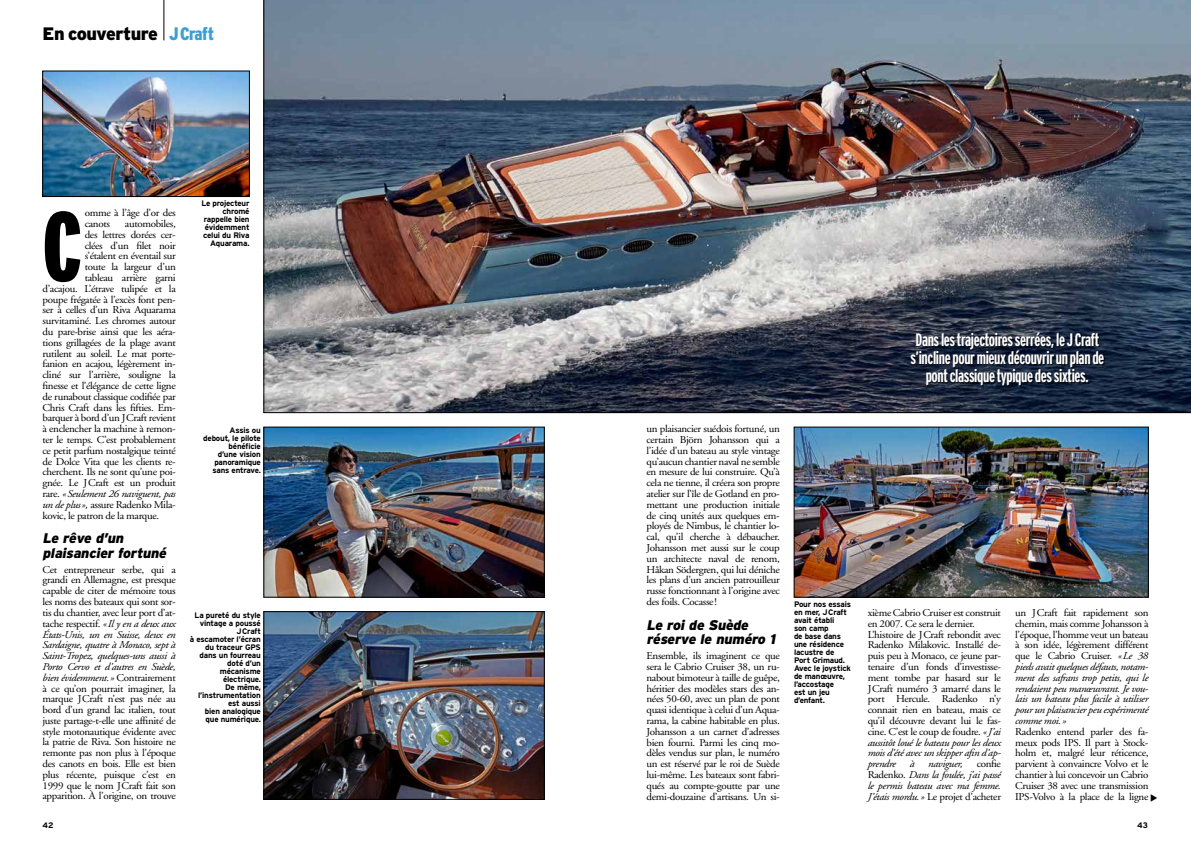
<style>
.page{position:relative;width:1191px;height:842px;background:#fff}
.page>*{position:absolute;margin:0;border:0;box-sizing:border-box;transform-origin:0 0}
.t1{font:900 extra-condensed 98.4px "Interstate";color:#000;scale:1.05 1}
.t2{font:700 extra-condensed 18px/18px "Interstate";letter-spacing:-.02em;color:#fff;text-align:center}
.t3{font:900 18px "Interstate";letter-spacing:-.03em;color:#000}
.t4{font:italic 900 14px/14px "Interstate";color:#000}
.t5{font:10.4px/10.8px "Adobe Garamond";letter-spacing:-.03em;color:#000;scale:1.05 1}
.t6{font:italic 10.4px/10.8px "Adobe Garamond";letter-spacing:-.03em;color:#000;text-align:justify;scale:1.05 1}
.t7{font:700 8px/8px "Interstate";letter-spacing:-.025em;color:#000;text-align:right}
.s1{font-stretch:condensed;color:#3c9fd4}
.s2{font-style:normal}
.s3{font-style:italic}
</style>
<div class="page">
<img style="left:264px;top:0;width:927px;height:413px">
<img style="left:266px;top:429px;width:276px;height:166px">
<div style="left:264px;top:427px;width:280px;height:170px;border:1px solid #000"></div>
<img style="left:266px;top:613px;width:276px;height:184px">
<div style="left:264px;top:611px;width:280px;height:188px;border:1px solid #000"></div>
<img style="left:45px;top:73px;width:202px;height:122px">
<div style="left:43px;top:71px;width:206px;height:126px;border:1px solid #000"></div>
<img style="left:796px;top:429px;width:350px;height:166px">
<div style="left:794px;top:427px;width:354px;height:170px;border:1px solid #000"></div>
<hr style="left:163px;top:0;width:1px;height:40px;background:#000">
<div style="left:911px;top:333px;width:194px;height:54px;background:#000;opacity:.75"></div>
<p class="t3" style="left:43px;top:23px;width:173px">En couverture <span class="s1">JCraft</span></p>
<p class="t7" style="left:201px;top:199px;width:50px">Le projecteur chromé rappelle bien évidemment celui du Riva<br>Aquarama.</p>
<p class="t1" style="left:43px;top:192px;width:40px">C</p>
<p class="t5" style="left:85px;top:208px;width:88px">omme à l’âge d’or des canots</p>
<p class="t5" style="left:125px;top:219px;width:50px">automobiles,</p>
<p class="t5" style="left:85px;top:229px;width:88px">des lettres dorées cer-</p>
<p class="t5" style="left:85px;top:240px;width:88px">clées d’un filet noir</p>
<p class="t5" style="left:85px;top:251px;width:88px">s’étalent en éventail sur</p>
<p class="t5" style="left:85px;top:262px;width:88px">toute la largeur d’un</p>
<p class="t5" style="left:85px;top:273px;width:88px">tableau arrière garni</p>
<p class="t5" style="left:43px;top:283px;width:128px">d’acajou. L’étrave tulipée et la</p>
<p class="t5" style="left:43px;top:294px;width:128px">poupe frégatée à l’excès font pen-</p>
<p class="t5" style="left:43px;top:305px;width:128px">ser à celles d’un Riva Aquarama</p>
<p class="t5" style="left:43px;top:316px;width:128px">survitaminé. Les chromes autour</p>
<p class="t5" style="left:43px;top:327px;width:128px">du pare-brise ainsi que les aéra-</p>
<p class="t5" style="left:43px;top:337px;width:128px">tions grillagées de la plage avant</p>
<p class="t5" style="left:43px;top:348px;width:128px">rutilent au soleil. Le mat porte-</p>
<p class="t5" style="left:43px;top:359px;width:128px">fanion en acajou, légèrement in-</p>
<p class="t5" style="left:43px;top:370px;width:128px">cliné sur l’arrière, souligne la</p>
<p class="t5" style="left:43px;top:381px;width:128px">finesse et l’élégance de cette ligne</p>
<p class="t5" style="left:43px;top:391px;width:128px">de runabout classique codifiée par</p>
<p class="t5" style="left:43px;top:402px;width:128px">Chris Craft dans les fifties. Em-</p>
<p class="t5" style="left:43px;top:413px;width:128px">barquer à bord d’un JCraft revient</p>
<p class="t5" style="left:43px;top:424px;width:128px">à enclencher la machine à remon-</p>
<p class="t5" style="left:43px;top:435px;width:128px">ter le temps. C’est probablement</p>
<p class="t5" style="left:43px;top:445px;width:128px">ce petit parfum nostalgique teinté</p>
<p class="t5" style="left:43px;top:456px;width:128px">de Dolce Vita que les clients re-</p>
<p class="t5" style="left:43px;top:467px;width:128px">cherchent. Ils ne sont qu’une poi-</p>
<p class="t5" style="left:43px;top:478px;width:128px">gnée. Le JCraft est un produit</p>
<p class="t6" style="left:43px;top:489px;width:128px"><span class="s2">rare.</span> «Seulement 26 naviguent, pas</p>
<p class="t5" style="left:43px;top:499px;width:128px"><span class="s3">un de plus»,</span> assure Radenko Mila-</p>
<p class="t5" style="left:43px;top:510px;width:113px">kovic, le patron de la marque.</p>
<p class="t4" style="left:43px;top:531px;width:128px">Le rêve d’un plaisancier fortuné</p>
<p class="t5" style="left:43px;top:564px;width:128px;text-align:justify">Cet entrepreneur serbe, qui a grandi en Allemagne, est presque capable de citer de mémoire tous les noms des bateaux qui sont sor&shy;tis du chantier, avec leur port d’at&shy;tache respectif. <span class="s3">«Il y en a deux aux États-Unis, un en Suisse, deux en Sardaigne, quatre à Monaco, sept à Saint-Tropez, quelques-uns aussi à Porto Cervo et d’autres en Suède, bien évidemment.»</span> Contrairement à ce qu’on pourrait imaginer, la marque JCraft n’est pas née au bord d’un grand lac italien, tout juste partage-t-elle une affinité de style motonautique évidente avec la patrie de Riva. Son histoire ne remonte pas non plus à l’époque des canots en bois. Elle est bien plus récente, puisque c’est en 1999 que le nom JCraft fait son apparition. À l’origine, on trouve</p>
<p class="t7" style="left:43px;top:821px;width:13px">42</p>
<p class="t7" style="left:1137px;top:821px;width:12px">43</p>
<p class="t2" style="left:910px;top:331px;width:195px">Dans les trajectoires serrées, le JCraft s’incline pour mieux découvrir un plan de pont classique typique des sixties.</p>
<p class="t5" style="left:646px;top:424px;width:128px;text-align:justify">un plaisancier suédois fortuné, un certain Björn Johansson qui a l’idée d’un bateau au style vintage qu’aucun chantier naval ne semble en mesure de lui construire. Qu’à cela ne tienne, il créera son propre atelier sur l’île de Gotland en pro&shy;mettant une production initiale de cinq unités aux quelques em&shy;ployés de Nimbus, le chantier lo&shy;cal, qu’il cherche à débaucher.<br>Johansson met aussi sur le coup un architecte naval de renom, Håkan Södergren, qui lui déniche les plans d’un ancien patrouilleur russe fonctionnant à l’origine avec des foils. Cocasse!</p>
<p class="t4" style="left:646px;top:618px;width:133px">Le roi de Suède réserve le numéro 1</p>
<p class="t5" style="left:646px;top:651px;width:128px;text-align:justify">Ensemble, ils imaginent ce que sera le Cabrio Cruiser 38, un ru&shy;nabout bimoteur à taille de guêpe, héritier des modèles stars des an&shy;nées 50-60, avec un plan de pont quasi identique à celui d’un Aqua&shy;rama, la cabine habitable en plus.<br>Johansson a un carnet d’adresses bien fourni. Parmi les cinq mo&shy;dèles vendus sur plan, le numéro un est réservé par le roi de Suède lui-même. Les bateaux sont fabri&shy;qués au compte-goutte par une demi-douzaine d’artisans. Un si-</p>
<p class="t7" style="left:203px;top:426px;width:59px">Assis ou debout, le pilote bénéficie<br>d’une vision panoramique sans entrave.</p>
<p class="t7" style="left:190px;top:611px;width:72px">La pureté du style vintage a poussé<br>JCraft<br>à escamoter l’écran du traceur GPS dans un fourreau doté d’un mécanisme électrique.<br>De même, l’instrumentation est aussi<br>bien analogique que numérique.</p>
<p class="t7" style="left:794px;top:600px;width:59px;text-align:left">Pour nos essais en mer, JCraft avait établi<br>son camp<br>de base dans une résidence lacustre de<br>Port Grimaud.<br>Avec le joystick de manœuvre, l’accostage<br>est un jeu d’enfant.</p>
<p class="t5" style="left:1015px;top:607px;width:128px">un JCraft fait rapidement son chemin, mais comme Johansson à l’époque, l’homme veut un bateau à son idée, légèrement différent que le Cabrio Cruiser. <span class="s3">«Le 38 pieds avait quelques défauts, notam&shy;ment des safrans trop petits, qui le rendaient peu manœuvrant. Je vou&shy;lais un bateau plus facile à utiliser pour un plaisancier peu expérimenté comme moi.»<br></span>Radenko entend parler des fa&shy;meux pods IPS. Il part à Stock&shy;holm et, malgré leur réticence, parvient à convaincre Volvo et le chantier à lui concevoir un Cabrio<br>Cruiser 38 avec une transmission<br>IPS-Volvo à la place de la ligne</p>
<p class="t5" style="left:867px;top:607px;width:128px">xième Cabrio Cruiser est construit en 2007. Ce sera le dernier.<br>L’histoire de JCraft rebondit avec<br>Radenko Milakovic. Installé de&shy;puis peu à Monaco, ce jeune par&shy;tenaire d’un fonds d’investisse&shy;ment tombe par hasard sur le<br>JCraft numéro 3 amarré dans le port Hercule. Radenko n’y connait rien en bateau, mais ce qu’il découvre devant lui le fas&shy;cine. C’est le coup de foudre. <span class="s3">«J’ai aussitôt loué le bateau pour les deux mois d’été avec un skipper afin d’ap&shy;prendre</span></p>
<p class="t6" style="left:867px;top:759px;width:128px;text-indent:109px"><span class="s2">confie Radenko.</span> Dans la foulée, j’ai passé le permis bateau avec ma femme.<br>J’étais mordu.» <span class="s2">Le projet d’acheter</span></p>
<p class="t6" style="left:909px;top:759px;width:6px">à</p>
<p class="t6" style="left:928px;top:759px;width:35px">naviguer,</p>
</div>
